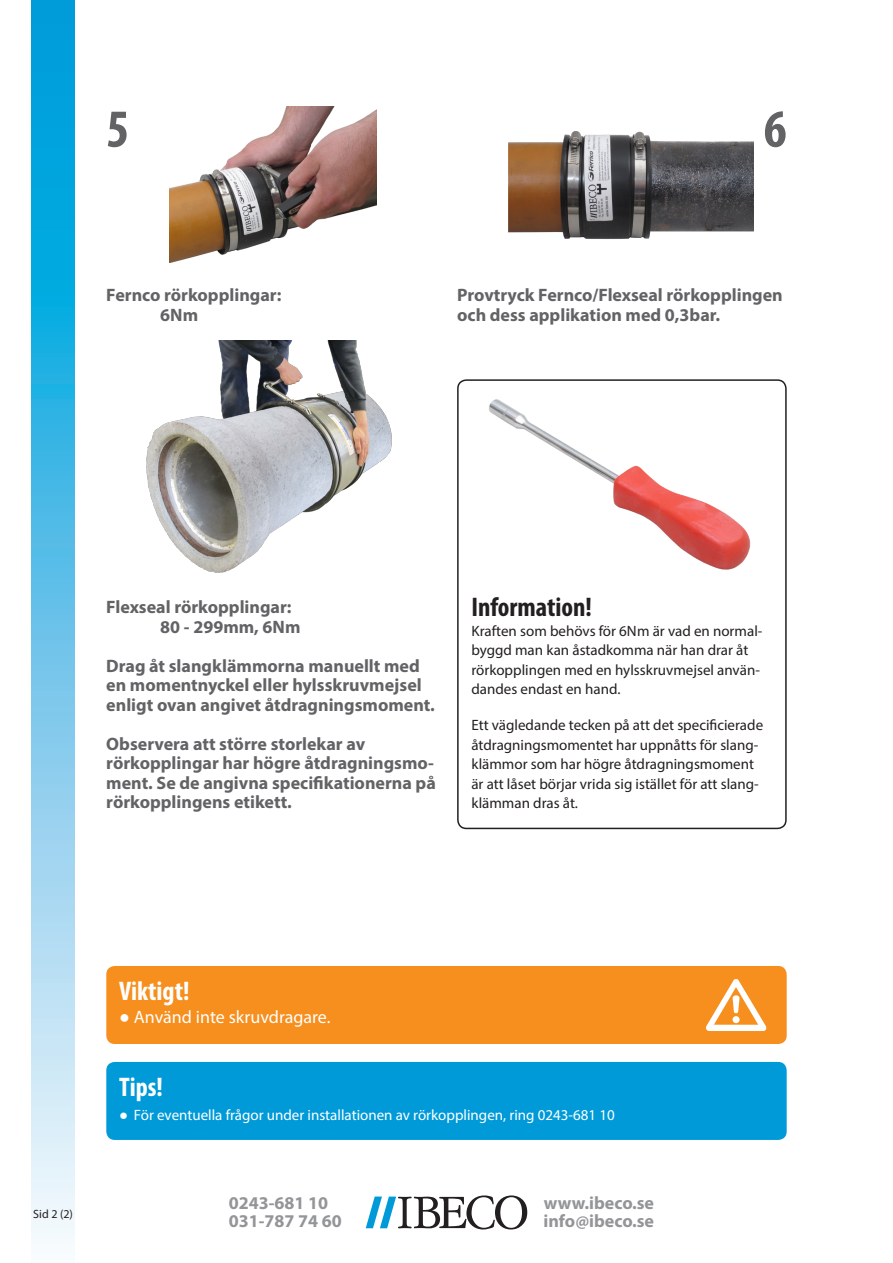
<style>
.page{position:relative;width:893px;height:1263px;background:#fff}
.page>*{position:absolute;margin:0;border:0;box-sizing:border-box;transform-origin:0 0}
.t1{font:700 condensed 54px "Myriad Pro";color:#636366}
.t2{font:700 condensed 27px "Myriad Pro";color:#fff}
.t3{font:700 condensed 27px "Myriad Pro";color:#231f20}
.t4{font:700 18px/19.5px "Myriad Pro";color:#636366}
.t5{font:700 18px/18px "Myriad Pro";color:#939598}
.t6{font:18px "Myriad Pro";color:#fff}
.t7{font:15px/19.5px "Myriad Pro";color:#231f20}
.t8{font:15px "Myriad Pro";color:#fff}
.t9{font:12px "Myriad Pro";color:#231f20}
.s1{font-family:"Arial"}
</style>
<div class="page">
<svg style="left:32px;top:0;width:42px;height:1239px;background:#66c4ea"></svg>
<svg style="left:366px;top:1195px;width:161px;height:34px"></svg>
<div style="left:106px;top:966px;width:681px;height:78px;background:#f68f1e;border-radius:9px"></div>
<div style="left:457px;top:379px;width:330px;height:450px;border:2px solid #231f20;border-radius:9px"></div>
<img style="left:489px;top:399px;width:262px;height:171px">
<img style="left:508px;top:131px;width:245px;height:108px">
<img style="left:169px;top:106px;width:208px;height:156px">
<svg style="left:706px;top:979px;width:60px;height:52px"></svg>
<img style="left:146px;top:340px;width:246px;height:233px">
<div style="left:106px;top:1062px;width:681px;height:78px;background:#009ad9;border-radius:9px"></div>
<h1 class="t1" style="left:106px;top:95px;width:25px">5</h1>
<p class="t4" style="left:160px;top:285px;width:123px;text-indent:-54px">Fernco rörkopplingar:<br>6Nm</p>
<h1 class="t1" style="left:764px;top:95px;width:25px">6</h1>
<p class="t4" style="left:457px;top:285px;width:327px">Provtryck Fernco/Flexseal rörkopplingen och dess applikation med 0,3bar.</p>
<p class="t4" style="left:160px;top:597px;width:142px;text-indent:-54px">Flexseal rörkopplingar:<br>80 - 299mm, 6Nm</p>
<h2 class="t3" style="left:471px;top:590px;width:122px">Information!</h2>
<p class="t7" style="left:471px;top:621px;width:293px">Kraften som behövs för 6Nm är vad en normal&shy;byggd man kan åstadkomma när han drar åt rörkopplingen med en hylsskruvmejsel använ&shy;dandes endast en hand.</p>
<p class="t7" style="left:471px;top:715px;width:293px">Ett vägledande tecken på att det specificierade åtdragningsmomentet har uppnåtts för slang&shy;klämmor som har högre åtdragningsmoment är att låset börjar vrida sig istället för att slang&shy;klämman dras åt.</p>
<p class="t4" style="left:106px;top:655px;width:330px">Drag åt slangklämmorna manuellt med en momentnyckel eller hylsskruvmejsel enligt ovan angivet åtdragningsmoment.</p>
<p class="t4" style="left:106px;top:733px;width:331px">Observera att större storlekar av rörkopplingar har högre åtdragningsmo&shy;ment. Se de angivna specifikationerna på rörkopplingens etikett.</p>
<p class="t9" style="left:33px;top:1206px;width:41px">Sid 2 (2)</p>
<h2 class="t2" style="left:119px;top:974px;width:72px">Viktigt!</h2>
<p class="t6" style="left:119px;top:1006px;width:213px"><span class="s1">●</span> Använd inte skruvdragare.</p>
<h2 class="t2" style="left:119px;top:1070px;width:45px">Tips!</h2>
<p class="t8" style="left:119px;top:1106px;width:497px"><span class="s1">●</span> För eventuella frågor under installationen av rörkopplingen, ring 0243-681 10</p>
<p class="t5" style="left:229px;top:1194px;width:114px">0243-681 10<br>031-787 74 60</p>
<p class="t5" style="left:543px;top:1194px;width:112px">www.ibeco.se info@ibeco.se</p>
</div>
